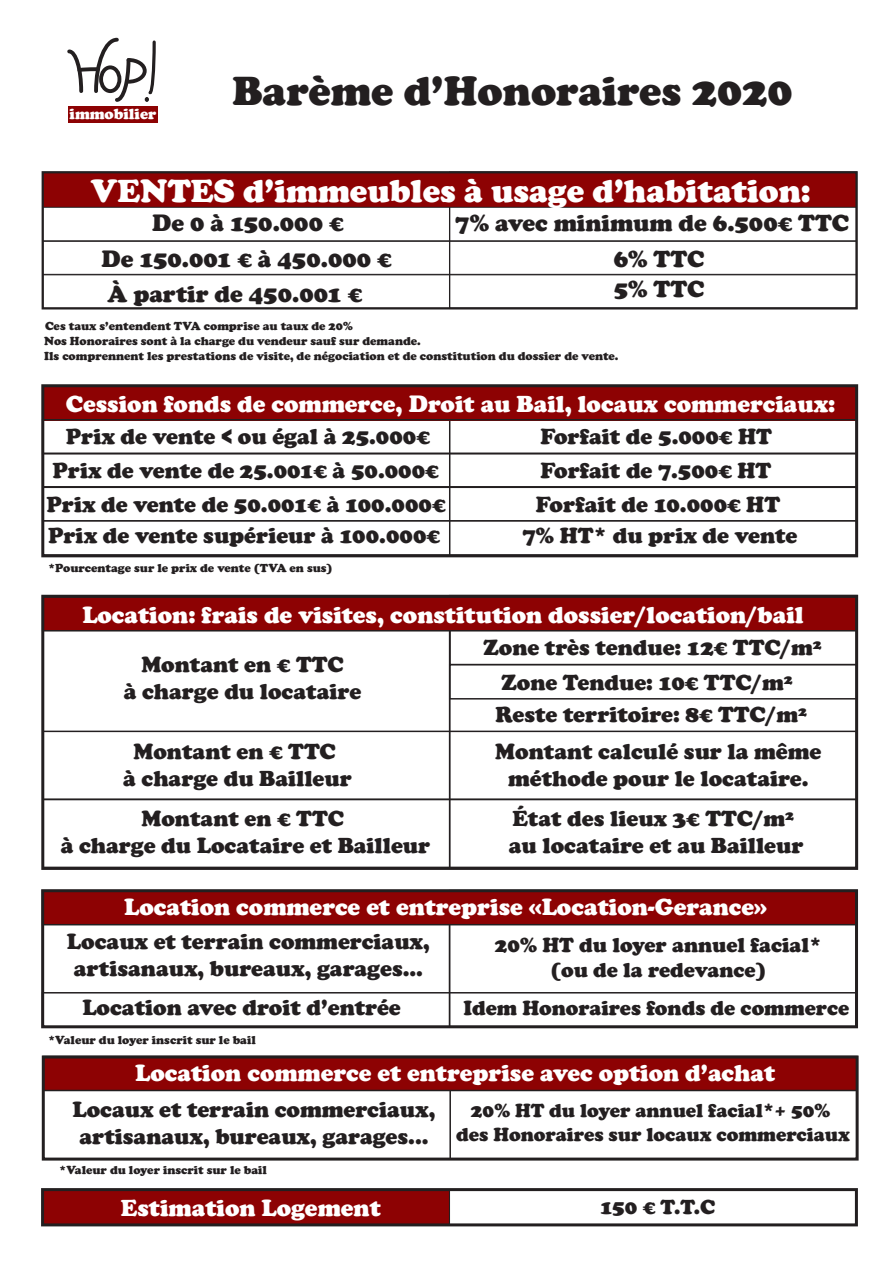
<style>
.page{position:relative;width:893px;height:1263px;background:#fff}
.page>*{position:absolute;margin:0;border:0;box-sizing:border-box;transform-origin:0 0}
.t1{font:900 42px "Cooper";color:#231f20}
.t2{font:900 33px "Cooper";color:#fff}
.t3{font:900 24px "Cooper";color:#fff}
.t4{font:900 24px/35.2px "Cooper";color:#231f20}
.t5{font:900 22.5px/27px "Cooper";color:#231f20;text-align:center}
.t6{font:900 21px/25.2px "Cooper";color:#231f20;text-align:center}
.t7{font:900 19.5px/23.4px "Cooper";color:#231f20;text-align:center}
.t8{font:900 15.3px "Cooper";color:#fff}
.t9{font:900 12px/15.1px "Cooper";color:#231f20}
</style>
<div class="page">
<div style="left:42px;top:1189px;width:408px;height:36px;background:#8d0203;border:1px solid #231f20"></div>
<svg style="left:67px;top:37px;width:89px;height:65px"></svg>
<div style="left:68px;top:106px;width:90px;height:17px;background:#8d0203"></div>
<div style="left:43px;top:172px;width:813px;height:35px;background:#8d0203"></div>
<div style="left:42px;top:171px;width:816px;height:138px;border:2px solid #231f20"></div>
<div style="left:42px;top:274px;width:815px;height:35px;border:1px solid #231f20"></div>
<div style="left:42px;top:240px;width:815px;height:35px;border:1px solid #231f20"></div>
<div style="left:42px;top:207px;width:815px;height:35px;border:1px solid #231f20"></div>
<div style="left:43px;top:386px;width:813px;height:34px;background:#8d0203"></div>
<div style="left:41px;top:384px;width:817px;height:173px;border:3px solid #231f20"></div>
<div style="left:42px;top:520px;width:815px;height:35px;border:1px solid #231f20"></div>
<div style="left:42px;top:486px;width:815px;height:36px;border:2px solid #231f20"></div>
<div style="left:42px;top:452px;width:815px;height:36px;border:2px solid #231f20"></div>
<div style="left:42px;top:419px;width:815px;height:35px;border:2px solid #231f20"></div>
<div style="left:42px;top:596px;width:815px;height:35px;background:#8d0203;border:2px solid #231f20"></div>
<div style="left:41px;top:595px;width:817px;height:275px;border:3px solid #231f20"></div>
<div style="left:42px;top:731px;width:815px;height:69px;border:2px solid #231f20"></div>
<div style="left:449px;top:664px;width:408px;height:35px;border:2px solid #231f20"></div>
<div style="left:42px;top:799px;width:815px;height:69px;border:2px solid #231f20"></div>
<div style="left:42px;top:890px;width:815px;height:35px;background:#8d0203;border:2px solid #231f20"></div>
<div style="left:41px;top:889px;width:817px;height:139px;border:3px solid #231f20"></div>
<div style="left:42px;top:992px;width:815px;height:35px;border:2px solid #231f20"></div>
<div style="left:42px;top:1056px;width:816px;height:35px;background:#8d0203;border:2px solid #231f20"></div>
<div style="left:42px;top:1055px;width:817px;height:105px;border:3px solid #231f20"></div>
<div style="left:41px;top:1188px;width:817px;height:38px;border:3px solid #231f20"></div>
<p class="t8" style="left:70px;top:105px;width:88px">immobilier</p>
<h1 class="t1" style="left:232px;top:67px;width:562px">Barème d’Honoraires 2020</h1>
<h2 class="t2" style="left:91px;top:171px;width:721px">VENTES d’immeubles à usage d’habitation:</h2>
<p class="t4" style="left:101px;top:206px;width:292px;text-indent:51px">De 0 à 150.000 €<br>De 150.001 € à 450.000 €<br>À partir de 450.001 €</p>
<p class="t4" style="left:455px;top:205px;width:395px;line-height:35.8px;text-align:center">7% avec minimum de 6.500€ TTC<br>6% TTC</p>
<p class="t4" style="left:614px;top:272px;width:92px">5% TTC</p>
<p class="t9" style="left:44px;top:318px;width:576px">Ces taux s’entendent TVA comprise au taux de 20%<br>Nos Honoraires sont à la charge du vendeur sauf sur demande.<br>Ils comprennent les prestations de visite, de négociation et de constitution du dossier de vente.</p>
<p class="t3" style="left:66px;top:390px;width:771px">Cession fonds de commerce, Droit au Bail, locaux commerciaux:</p>
<p class="t5" style="left:53px;top:419px;width:388px;line-height:34.3px">Prix de vente &lt; ou égal à 25.000€<br>Prix de vente de 25.001€ à 50.000€</p>
<p class="t5" style="left:540px;top:423px;width:233px">Forfait de 5.000€ HT</p>
<p class="t5" style="left:47px;top:488px;width:400px;line-height:31.7px;text-align:left">Prix de vente de 50.001€ à 100.000€<br>Prix de vente supérieur à 100.000€</p>
<p class="t5" style="left:536px;top:454px;width:246px;line-height:33.6px;text-align:left">Forfait de 7.500€ HT<br>Forfait de 10.000€ HT</p>
<p class="t5" style="left:522px;top:522px;width:276px">7% HT* du prix de vente</p>
<p class="t9" style="left:48px;top:560px;width:286px">*Pourcentage sur le prix de vente (TVA en sus)</p>
<p class="t3" style="left:82px;top:601px;width:723px">Location: frais de visites, constitution dossier/location/bail</p>
<p class="t5" style="left:124px;top:651px;width:239px">Montant en € TTC<br>à charge du locataire</p>
<p class="t5" style="left:483px;top:630px;width:340px;line-height:35px">Zone très tendue: 12€ TTC/m²<br>Zone Tendue: 10€ TTC/m²</p>
<p class="t5" style="left:495px;top:701px;width:313px">Reste territoire: 8€ TTC/m²</p>
<p class="t5" style="left:123px;top:738px;width:230px">Montant en € TTC<br>à charge du Bailleur</p>
<p class="t5" style="left:495px;top:738px;width:328px">Montant calculé sur la même méthode pour le locataire.</p>
<p class="t5" style="left:61px;top:805px;width:371px">Montant en € TTC<br>à charge du Locataire et Bailleur</p>
<p class="t5" style="left:509px;top:805px;width:296px;text-align:left">État des lieux 3€ TTC/m² au locataire et au Bailleur</p>
<p class="t3" style="left:124px;top:893px;width:644px">Location commerce et entreprise «Location-Gerance»</p>
<p class="t6" style="left:495px;top:932px;width:328px">20% HT du loyer annuel facial* (ou de la redevance)</p>
<p class="t5" style="left:82px;top:994px;width:320px">Location avec droit d’entrée</p>
<p class="t5" style="left:67px;top:928px;width:364px">Locaux et terrain commerciaux, artisanaux, bureaux, garages...</p>
<p class="t6" style="left:463px;top:995px;width:387px">Idem Honoraires fonds de commerce</p>
<p class="t9" style="left:48px;top:1032px;width:209px">*Valeur du loyer inscrit sur le bail</p>
<p class="t3" style="left:135px;top:1059px;width:641px">Location commerce et entreprise avec option d’achat</p>
<p class="t7" style="left:456px;top:1099px;width:395px">20% HT du loyer annuel facial*+ 50% des Honoraires sur locaux commerciaux</p>
<p class="t9" style="left:59px;top:1163px;width:209px">*Valeur du loyer inscrit sur le bail</p>
<p class="t5" style="left:72px;top:1096px;width:364px">Locaux et terrain commerciaux, artisanaux, bureaux, garages...</p>
<p class="t3" style="left:121px;top:1194px;width:261px">Estimation Logement</p>
<p class="t6" style="left:600px;top:1195px;width:117px">150 € T.T.C</p>
</div>
